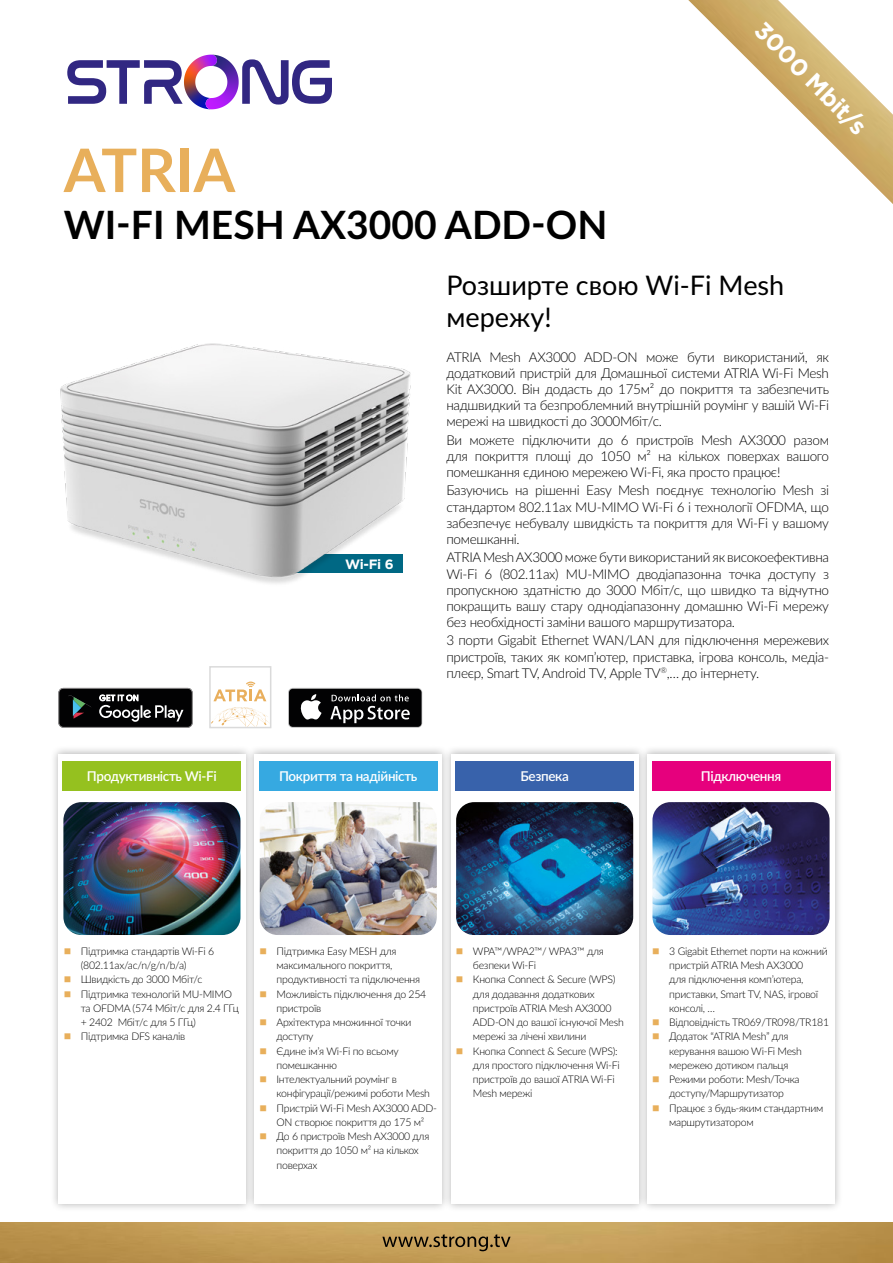
<style>
.page{position:relative;width:893px;height:1263px;background:#fff}
.page>*{position:absolute;margin:0;border:0;box-sizing:border-box;transform-origin:0 0}
.t1{font:700 60px "Lato";color:#e8af5b}
.t2{font:700 39px "Lato";color:#000}
.t3{font:27px/32.4px "Lato";color:#000}
.t4{font:700 24px "Gotham";color:#fff}
.t5{font:300 13.5px/16.2px "Lato";letter-spacing:-.025em;color:#000;text-align:justify}
.t6{font:600 13.5px "Lato";letter-spacing:-.025em;color:#fff}
.t7{font:700 13.5px "Gotham";color:#fff}
.t8{font:300 10.5px/14.2px "Lato";letter-spacing:-.025em;color:#000}
.s1{color:#e8af5b}
</style>
<div class="page">
<img style="left:0;top:1222px;width:893px;height:41px">
<svg style="left:382px;top:1234px;width:129px;height:17px;background:#9b7d48"></svg>
<img style="left:688px;top:0;width:205px;height:204px">
<svg style="left:242px;top:59px;width:90px;height:46px"></svg>
<svg style="left:67px;top:55px;width:160px;height:54px"></svg>
<div style="left:246px;top:745px;width:204px;height:466px;background:#000;opacity:.3"></div>
<div style="left:255px;top:754px;width:187px;height:449px;background:#fff"></div>
<div style="left:50px;top:745px;width:204px;height:466px;background:#000;opacity:.3"></div>
<div style="left:58px;top:754px;width:187px;height:449px;background:#fff"></div>
<div style="left:442px;top:745px;width:204px;height:466px;background:#000;opacity:.3"></div>
<div style="left:451px;top:754px;width:187px;height:449px;background:#fff"></div>
<div style="left:639px;top:745px;width:204px;height:466px;background:#000;opacity:.3"></div>
<div style="left:647px;top:754px;width:188px;height:449px;background:#fff"></div>
<img style="left:63px;top:802px;width:177px;height:133px">
<img style="left:456px;top:802px;width:177px;height:133px">
<img style="left:260px;top:802px;width:177px;height:133px">
<img style="left:652px;top:802px;width:178px;height:133px">
<svg style="left:288px;top:688px;width:134px;height:40px"></svg>
<div style="left:289px;top:689px;width:133px;height:38px;background:#020203;border-radius:4px"></div>
<svg style="left:300px;top:694px;width:21px;height:26px"></svg>
<svg style="left:330px;top:694px;width:80px;height:29px"></svg>
<svg style="left:58px;top:688px;width:135px;height:40px;background:#292a2b"></svg>
<svg style="left:212px;top:707px;width:56px;height:18px"></svg>
<svg style="left:213px;top:681px;width:53px;height:20px"></svg>
<div style="left:209px;top:666px;width:62px;height:62px;border:2px solid #dadada"></div>
<img style="left:60px;top:343px;width:351px;height:241px">
<div style="left:63px;top:761px;width:178px;height:30px;background:#95c11f"></div>
<div style="left:259px;top:761px;width:179px;height:30px;background:#36a9e1"></div>
<div style="left:455px;top:761px;width:179px;height:30px;background:#3862ab"></div>
<div style="left:652px;top:761px;width:178px;height:30px;background:#e6007d"></div>
<h1 class="t1" style="left:64px;top:126px;width:173px">ATRIA</h1>
<h2 class="t2" style="left:64px;top:196px;width:545px">WI-FI MESH AX3000 ADD-ON</h2>
<h3 class="t4" style="left:770px;top:15px;width:148px;rotate:45deg">3000 Mbit/s</h3>
<p class="t7" style="left:345px;top:555px;width:50px">Wi-Fi 6</p>
<h3 class="t3" style="left:446px;top:267px;width:339px">Розширте свою Wi-Fi Mesh мережу!</h3>
<p class="t5" style="left:446px;top:348px;width:384px">ATRIA Mesh AX3000 ADD-ON може бути використаний, як додатковий пристрій для Домашньої системи ATRIA Wi-Fi Mesh Kit AX3000. Він додасть до 175м² до покриття та забезпечить надшвидкий та безпроблемний внутрішній роумінг у вашій Wi-Fi мережі на швидкості до 3000Мбіт/с.</p>
<p class="t5" style="left:446px;top:431px;width:384px">Ви можете підключити до 6 пристроїв Mesh AX3000 разом для покриття площі до 1050 м² на кількох поверхах вашого помешкання єдиною мережею Wi-Fi, яка просто працює!</p>
<p class="t5" style="left:446px;top:482px;width:384px">Базуючись на рішенні Easy Mesh поєднує технологію Mesh зі стандартом 802.11ax MU-MIMO Wi-Fi 6 і технології OFDMA, що забезпечує небувалу швидкість та покриття для Wi-Fi у вашому помешканні.</p>
<p class="t5" style="left:446px;top:549px;width:384px">ATRIA Mesh AX3000 може бути використаний як високоефективна Wi-Fi 6 (802.11ax) MU-MIMO дводіапазонна точка доступу з пропускною здатністю до 3000 Мбіт/с, що швидко та відчутно покращить вашу стару однодіапазонну домашню Wi-Fi мережу без необхідності заміни вашого маршрутизатора.</p>
<p class="t5" style="left:446px;top:632px;width:384px">3 порти Gigabit Ethernet WAN/LAN для підключення мережевих пристроїв, таких як комп’ютер, приставка, ігрова консоль, медіа&shy;плеєр, Smart TV, Android TV, Apple TV<sup>®</sup>,… до інтернету.</p>
<p class="t6" style="left:87px;top:766px;width:131px">Продуктивність Wi-Fi</p>
<p class="t6" style="left:279px;top:766px;width:140px">Покриття та надійність</p>
<p class="t6" style="left:520px;top:766px;width:50px">Безпека</p>
<p class="t6" style="left:701px;top:766px;width:82px">Підключення</p>
<p class="t8" style="left:81px;top:943px;width:135px;text-indent:-17px"><span class="s1">■</span> Підтримка стандартів Wi-Fi 6 (802.11ax/ac/n/g/n/b/a)</p>
<p class="t8" style="left:64px;top:972px;width:140px"><span class="s1">■</span> Швидкість до 3000 Мбіт/с</p>
<p class="t8" style="left:81px;top:986px;width:160px;text-indent:-17px"><span class="s1">■</span> Підтримка технологій MU-MIMO та OFDMA (574 Мбіт/с для 2.4 ГГц + 2402 Мбіт/с для 5 ГГц)</p>
<p class="t8" style="left:64px;top:1029px;width:123px"><span class="s1">■</span> Підтримка DFS каналів</p>
<p class="t8" style="left:277px;top:943px;width:145px;text-indent:-17px"><span class="s1">■</span> Підтримка Easy MESH для максимального покриття, продуктивності та підключення</p>
<p class="t8" style="left:277px;top:986px;width:151px;text-indent:-17px"><span class="s1">■</span> Можливість підключення до 254 пристроїв</p>
<p class="t8" style="left:277px;top:1015px;width:136px;text-indent:-17px"><span class="s1">■</span> Архітектура множинної точки доступу</p>
<p class="t8" style="left:277px;top:1043px;width:123px;text-indent:-17px"><span class="s1">■</span> Єдине ім’я Wi-Fi по всьому помешканню</p>
<p class="t8" style="left:277px;top:1072px;width:155px;text-indent:-17px"><span class="s1">■</span> Інтелектуальний роумінг в конфігурації/режимі роботи Mesh</p>
<p class="t8" style="left:260px;top:1100px;width:179px;text-align:center"><span class="s1">■</span> Пристрій Wi-Fi Mesh AX3000 ADD-<br>ON створює покриття до 175 м²</p>
<p class="t8" style="left:277px;top:1129px;width:154px;text-indent:-17px"><span class="s1">■</span> До 6 пристроїв Mesh AX3000 для покриття до 1050 м² на кількох поверхах</p>
<p class="t8" style="left:473px;top:943px;width:132px;text-indent:-17px"><span class="s1">■</span> WPA™/WPA2™/ WPA3™ для безпеки Wi-Fi</p>
<p class="t8" style="left:473px;top:972px;width:152px;text-indent:-17px"><span class="s1">■</span> Кнопка Connect &amp; Secure (WPS) для додавання додаткових пристроїв ATRIA Mesh AX3000<br>ADD-ON до вашої існуючої Mesh мережі за лічені хвилини</p>
<p class="t8" style="left:473px;top:1043px;width:148px;text-indent:-17px"><span class="s1">■</span> Кнопка Connect &amp; Secure (WPS): для простого підключення Wi-Fi пристроїв до вашої ATRIA Wi-Fi<br>Mesh мережі</p>
<p class="t8" style="left:669px;top:943px;width:160px;text-indent:-17px"><span class="s1">■</span> 3 Gigabit Ethernet порти на кожний пристрій ATRIA Mesh AX3000<br>для підключення комп’ютера, приставки, Smart TV, NAS, ігрової консолі, …</p>
<p class="t8" style="left:652px;top:1015px;width:178px"><span class="s1">■</span> Відповідність TR069/TR098/TR181</p>
<p class="t8" style="left:669px;top:1029px;width:134px;text-indent:-17px"><span class="s1">■</span> Додаток “ATRIA Mesh” для керування вашою Wi-Fi Mesh мережею дотиком пальця</p>
<p class="t8" style="left:652px;top:1072px;width:149px;text-align:center"><span class="s1">■</span> Режими роботи: Mesh/Точка доступу/Маршрутизатор</p>
<p class="t8" style="left:669px;top:1100px;width:156px;text-indent:-17px"><span class="s1">■</span> Працює з будь-яким стандартним маршрутизатором</p>
</div>
